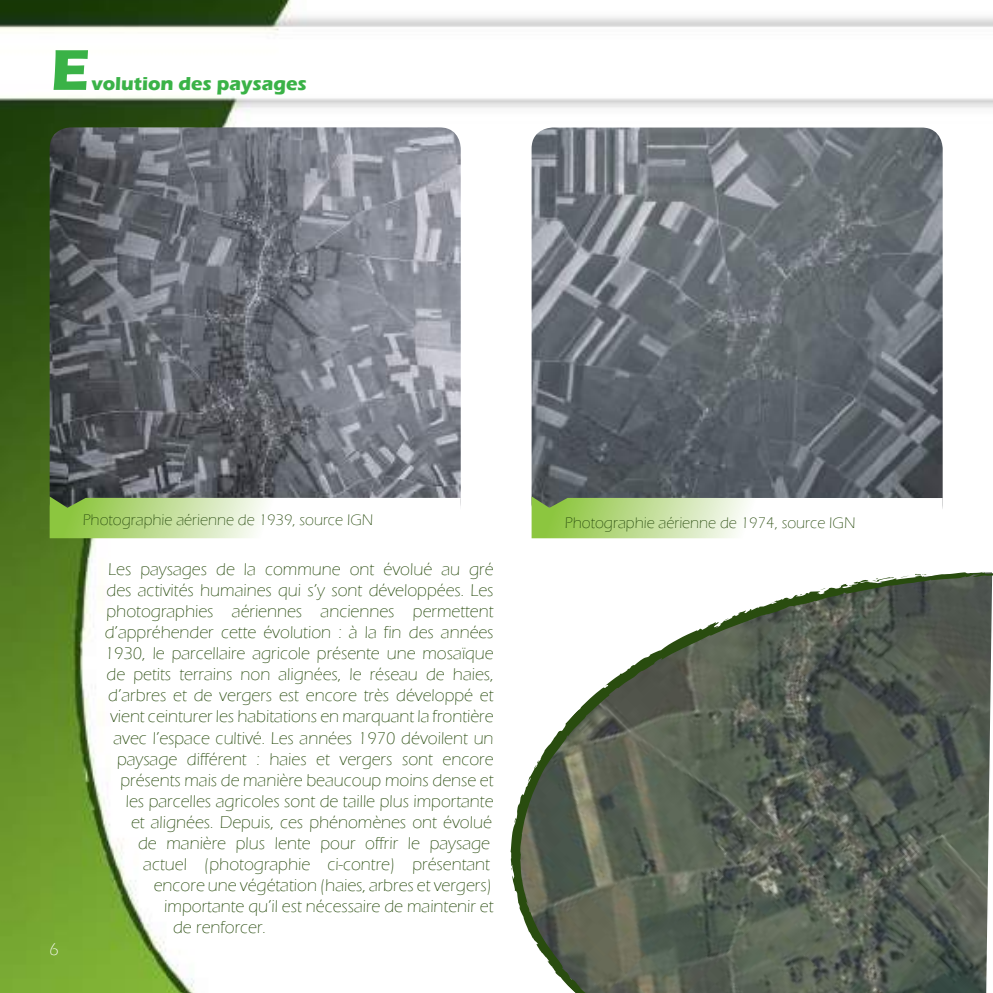
<style>
.page{position:relative;width:993px;height:993px;background:#fff}
.page>*{position:absolute;margin:0;border:0;box-sizing:border-box;transform-origin:0 0}
.t1{font:700 59.5px "Eras ITC";color:#3ab247}
.t2{font:700 19.25px "Eras ITC";color:#3ab247}
.t3{font:300 17.5px "Eras ITC";color:#294c0f}
.t4{font:300 17.5px "Eras ITC";color:#fff}
.t5{font:300 15.75px "Eras ITC";color:#294c0f}
</style>
<div class="page">
<img style="left:0;top:0;width:992px;height:992px">
<svg style="left:450px;top:570px;width:542px;height:422px"></svg>
<svg style="left:510px;top:571px;width:482px;height:421px"></svg>
<svg style="left:900px;top:575px;width:8px;height:2px"></svg>
<svg style="left:871px;top:578px;width:7px;height:2px"></svg>
<img style="left:50px;top:127px;width:410px;height:369px">
<img style="left:531px;top:127px;width:411px;height:369px">
<svg style="left:50px;top:496px;width:410px;height:42px"></svg>
<svg style="left:531px;top:496px;width:411px;height:42px"></svg>
<h1 class="t1" style="left:51px;top:36px;width:41px">E</h1>
<p class="t2" style="left:91px;top:72px;width:217px">volution des paysages</p>
<p class="t5" style="left:83px;top:510px;width:292px">Photographie aérienne de 1939, source IGN</p>
<p class="t5" style="left:564px;top:514px;width:292px">Photographie aérienne de 1974, source IGN</p>
<p class="t4" style="left:50px;top:939px;width:11px">6</p>
<p class="t3" style="left:108px;top:559px;width:387px">Les paysages de la commune ont évolué au gré</p>
<p class="t3" style="left:106px;top:580px;width:388px">des activités humaines qui s’y sont développées. Les</p>
<p class="t3" style="left:106px;top:601px;width:388px">photographies aériennes anciennes permettent</p>
<p class="t3" style="left:105px;top:622px;width:390px">d’appréhender cette évolution : à la fin des années</p>
<p class="t3" style="left:105px;top:643px;width:390px">1930, le parcellaire agricole présente une mosaïque</p>
<p class="t3" style="left:106px;top:664px;width:388px">de petits terrains non alignées, le réseau de haies,</p>
<p class="t3" style="left:108px;top:685px;width:386px">d’arbres et de vergers est encore très développé et</p>
<p class="t3" style="left:110px;top:706px;width:385px">vient ceinturer les habitations en marquant la frontière</p>
<p class="t3" style="left:113px;top:727px;width:381px">avec l’espace cultivé. Les années 1970 dévoilent un</p>
<p class="t3" style="left:117px;top:748px;width:378px">paysage différent : haies et vergers sont encore</p>
<p class="t3" style="left:120px;top:769px;width:374px">présents mais de manière beaucoup moins dense et</p>
<p class="t3" style="left:126px;top:790px;width:369px">les parcelles agricoles sont de taille plus importante</p>
<p class="t3" style="left:131px;top:811px;width:362px">et alignées. Depuis, ces phénomènes ont évolué</p>
<p class="t3" style="left:138px;top:832px;width:353px">de manière plus lente pour offrir le paysage</p>
<p class="t3" style="left:143px;top:853px;width:348px">actuel (photographie ci-contre) présentant</p>
<p class="t3" style="left:154px;top:874px;width:339px">encore une végétation (haies, arbres et vergers)</p>
<p class="t3" style="left:164px;top:895px;width:330px">importante qu’il est nécessaire de maintenir et</p>
<p class="t3" style="left:173px;top:916px;width:94px">de renforcer.</p>
</div>
